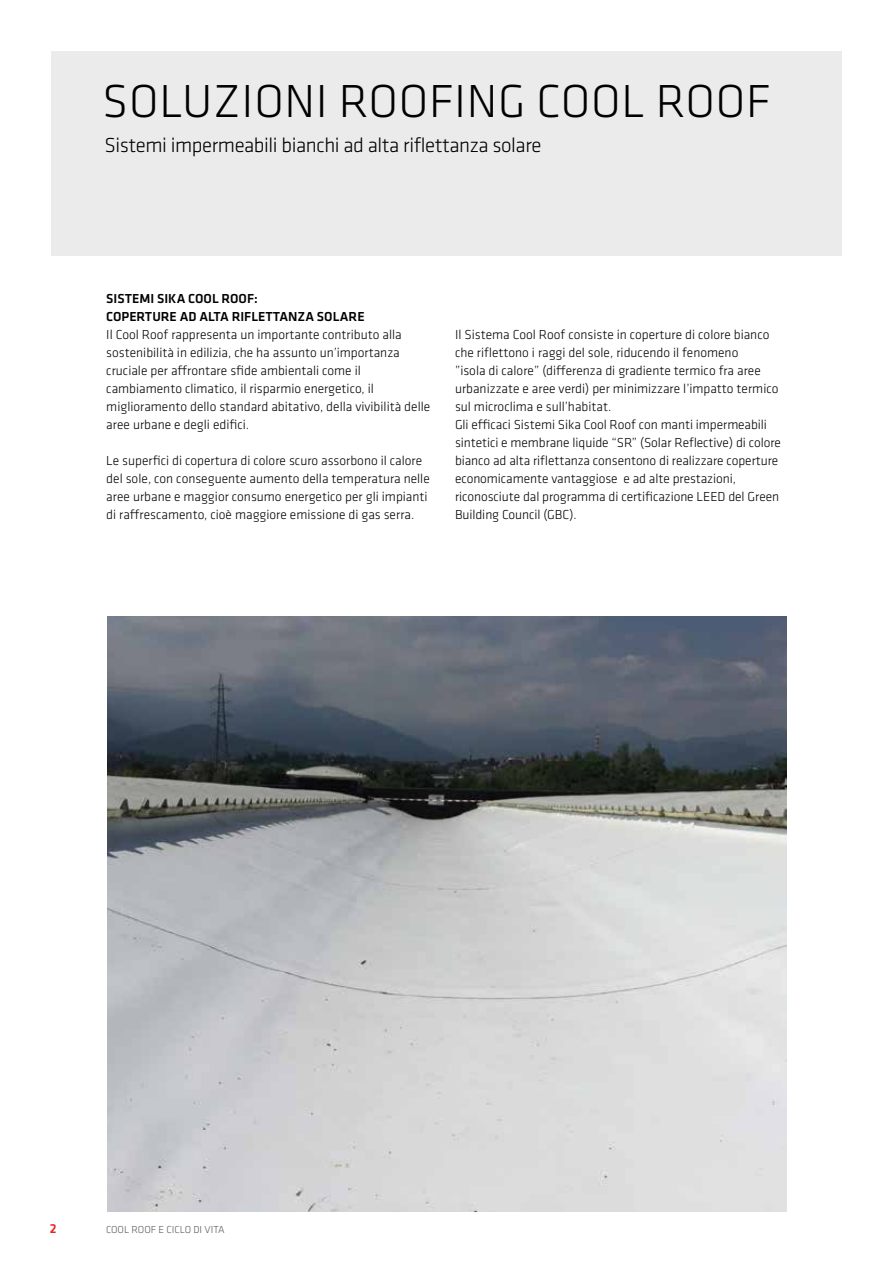
<style>
.page{position:relative;width:893px;height:1263px;background:#fff}
.page>*{position:absolute;margin:0;border:0;box-sizing:border-box;transform-origin:0 0}
.t1{font:300 48px "Klavika";letter-spacing:.015em;color:#000}
.t2{font:300 21px "Klavika";letter-spacing:-.02em;color:#000}
.t3{font:300 13.5px/18px "Klavika";color:#000}
.t4{font:500 13.5px/18px "Klavika";color:#000}
.t5{font:500 13.5px "Klavika";color:#ed1d24}
.t6{font:300 10.5px "Klavika";color:#58595b}
</style>
<div class="page">
<div style="left:51px;top:51px;width:791px;height:204px;background:#e6e7e8"></div>
<img style="left:107px;top:617px;width:680px;height:595px">
<h1 class="t1" style="left:102px;top:72px;width:670px">SOLUZIONI ROOFING COOL ROOF</h1>
<h2 class="t2" style="left:104px;top:132px;width:439px">Sistemi impermeabili bianchi ad alta riflettanza solare</h2>
<p class="t4" style="left:106px;top:289px;width:260px">SISTEMI SIKA COOL ROOF:<br>COPERTURE AD ALTA RIFLETTANZA SOLARE</p>
<p class="t3" style="left:106px;top:325px;width:325px">Il Cool Roof rappresenta un importante contributo alla sostenibilità in edilizia, che ha assunto un’importanza cruciale per affrontare sfide ambientali come il cambiamento climatico, il risparmio energetico, il miglioramento dello standard abitativo, della vivibilità delle aree urbane e degli edifici.</p>
<p class="t3" style="left:106px;top:451px;width:325px">Le superfici di copertura di colore scuro assorbono il calore del sole, con conseguente aumento della temperatura nelle aree urbane e maggior consumo energetico per gli impianti di raffrescamento, cioè maggiore emissione di gas serra.</p>
<p class="t3" style="left:455px;top:325px;width:328px">Il Sistema Cool Roof consiste in coperture di colore bianco che riflettono i raggi del sole, riducendo il fenomeno<br>”isola di calore” (differenza di gradiente termico fra aree urbanizzate e aree verdi) per minimizzare l’impatto termico sul microclima e sull’habitat.<br>Gli efficaci Sistemi Sika Cool Roof con manti impermeabili sintetici e membrane liquide “SR” (Solar Reflective) di colore bianco ad alta riflettanza consentono di realizzare coperture economicamente vantaggiose e ad alte prestazioni, riconosciute dal programma di certificazione LEED del Green Building Council (GBC).</p>
<p class="t5" style="left:50px;top:1219px;width:8px">2</p>
<p class="t6" style="left:106px;top:1223px;width:120px">COOL ROOF E CICLO DI VITA</p>
</div>
